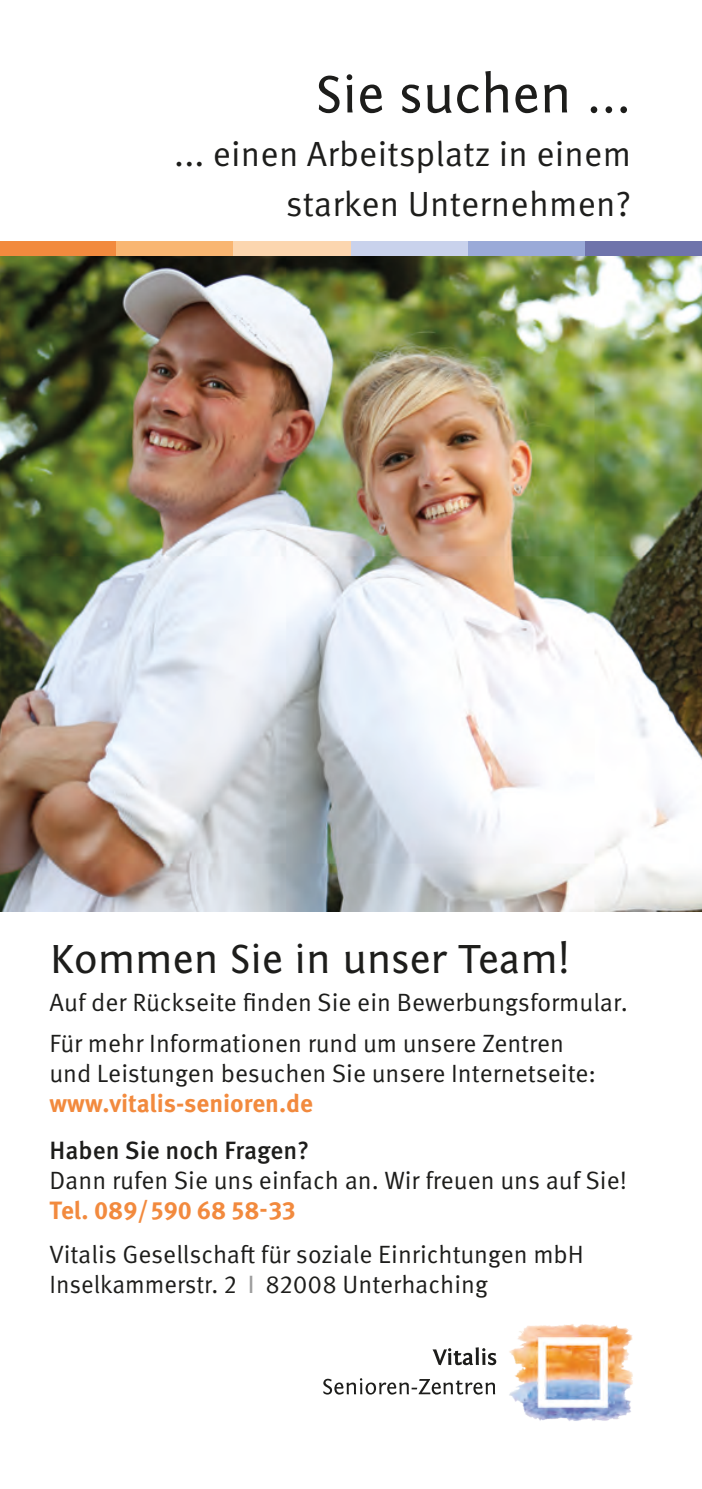
<style>
.page{position:relative;width:702px;height:1489px;background:#fff}
.page>*{position:absolute;margin:0;border:0;box-sizing:border-box;transform-origin:0 0}
.t1{font:55px "Fontin Sans CR";color:#1d1d1b}
.t2{font:42.5px "Fontin Sans CR";color:#1d1d1b}
.t3{font:35px/50px "Meta OT Norm";letter-spacing:.005em;color:#1d1d1b;text-align:right}
.t4{font:25px/41.2px "Meta OT Norm";color:#1d1d1b}
.t5{font:700 25px "Meta OT";color:#f28a3e}
.t6{font:500 25px "Meta OT";color:#1d1d1b}
.s1{font-family:"Meta OT";color:#9d9d9d}
</style>
<div class="page">
<img style="left:0;top:255px;width:701px;height:656px">
<div style="left:0;top:241px;width:117px;height:14px;background:#f28a3e"></div>
<div style="left:117px;top:241px;width:117px;height:14px;background:#f9b672"></div>
<div style="left:234px;top:241px;width:117px;height:14px;background:#fcd6af"></div>
<div style="left:351px;top:241px;width:117px;height:14px;background:#c9d2ec"></div>
<div style="left:468px;top:241px;width:117px;height:14px;background:#9aaad8"></div>
<div style="left:585px;top:241px;width:116px;height:14px;background:#6f74ab"></div>
<img style="left:495px;top:1324px;width:138px;height:97px">
<svg style="left:432px;top:1346px;width:64px;height:18px"></svg>
<svg style="left:323px;top:1378px;width:172px;height:16px"></svg>
<h1 class="t1" style="left:316px;top:64px;width:317px">Sie suchen ...</h1>
<h3 class="t3" style="left:174px;top:130px;width:458px">... einen Arbeitsplatz in einem starken Unternehmen?</h3>
<h2 class="t2" style="left:50px;top:935px;width:521px">Kommen Sie in unser Team!</h2>
<p class="t4" style="left:50px;top:981px;width:579px">Auf der Rückseite finden Sie ein Bewerbungsformular.<br>Für mehr Informationen rund um unsere Zentren</p>
<p class="t4" style="left:50px;top:1053px;width:548px">und Leistungen besuchen Sie unsere Internetseite:</p>
<p class="t5" style="left:50px;top:1087px;width:265px">www.vitalis-senioren.de</p>
<p class="t6" style="left:50px;top:1134px;width:261px">Haben Sie noch Fragen?</p>
<p class="t4" style="left:50px;top:1159px;width:578px">Dann rufen Sie uns einfach an. Wir freuen uns auf Sie!</p>
<p class="t5" style="left:50px;top:1193px;width:247px">Tel. 089/590 68 58-33</p>
<p class="t4" style="left:50px;top:1239px;width:535px;line-height:30px">Vitalis Gesellschaft für soziale Einrichtungen mbH<br>Inselkammerstr. 2 <span class="s1">I</span> 82008 Unterhaching</p>
</div>
